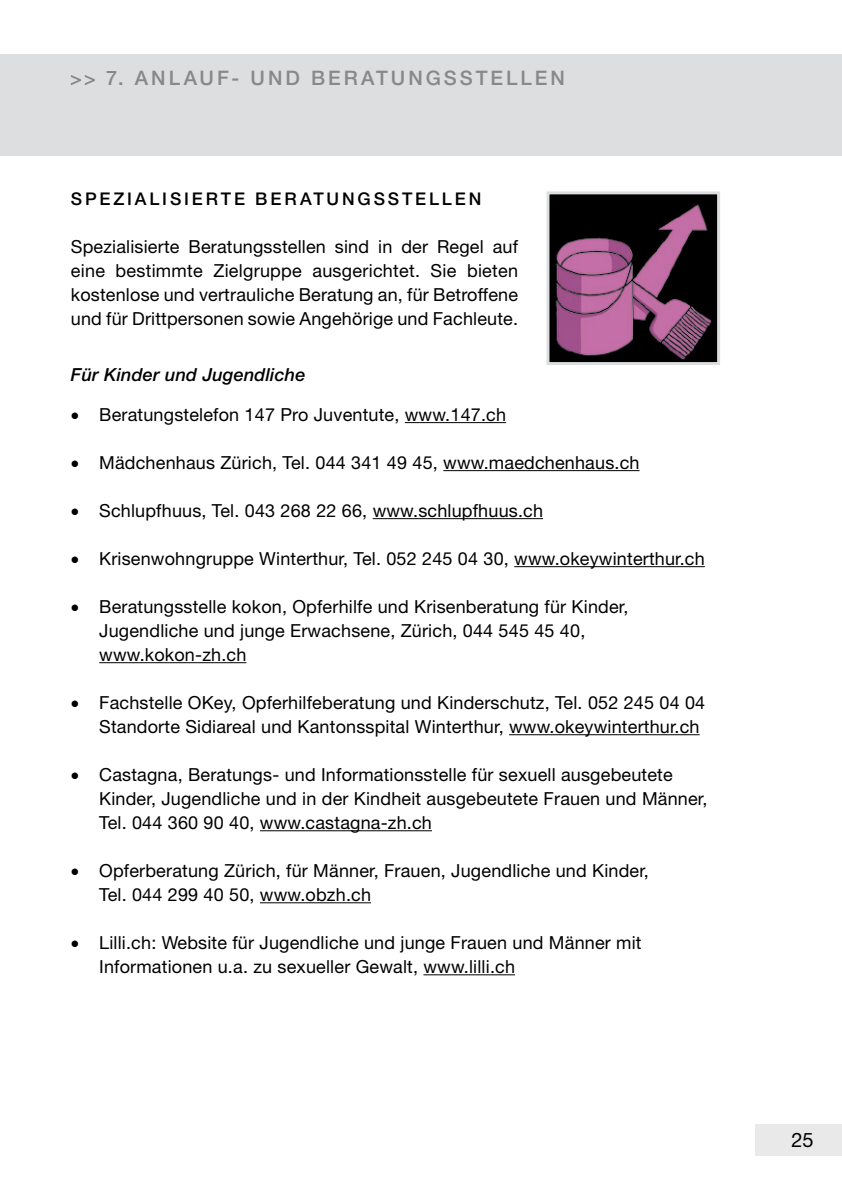
<style>
.page{position:relative;width:842px;height:1191px;background:#fff}
.page>*{position:absolute;margin:0;border:0;box-sizing:border-box;transform-origin:0 0}
.Titel_fortsetzung{font:500 20px "Helvetica Neue LT Std";letter-spacing:.15em;color:#87888a}
.t1{font:20px "Helvetica Neue LT Std";color:#000}
.t2{font:18px/24px "Helvetica Neue LT Std";letter-spacing:.01em;color:#000}
.Zwischentitel{font:italic 500 18px "Helvetica Neue LT Std";letter-spacing:.01em;color:#000}
.Zwischentitel-2{font:500 17.6px "Helvetica Neue LT Std";letter-spacing:.165em;color:#000}
</style>
<div class="page">
<div style="left:755px;top:1124px;width:87px;height:32px;background:#e9e9ea"></div>
<div style="left:0;top:54px;width:842px;height:102px;background:#dddedf"></div>
<hr style="left:405px;top:422px;width:101px;height:1px;background:#000">
<hr style="left:443px;top:470px;width:196px;height:1px;background:#000">
<hr style="left:373px;top:518px;width:170px;height:1px;background:#000">
<hr style="left:514px;top:566px;width:191px;height:1px;background:#000">
<hr style="left:99px;top:662px;width:147px;height:1px;background:#000">
<hr style="left:509px;top:734px;width:191px;height:1px;background:#000">
<hr style="left:260px;top:830px;width:172px;height:1px;background:#000">
<hr style="left:260px;top:902px;width:111px;height:1px;background:#000">
<hr style="left:423px;top:974px;width:92px;height:1px;background:#000">
<svg style="left:71px;top:75px;width:24px;height:10px"></svg>
<svg style="left:546px;top:191px;width:174px;height:174px;background:#5c3b52"></svg>
<p class="Titel_fortsetzung" style="left:106px;top:66px;width:460px">7. ANLAUF- UND BERATUNGSSTELLEN</p>
<p class="Zwischentitel-2" style="left:71px;top:188px;width:412px">SPEZIALISIERTE BERATUNGSSTELLEN</p>
<p class="t2" style="left:71px;top:234px;width:449px;text-align:justify">Spezialisierte Beratungsstellen sind in der Regel auf eine bestimmte Zielgruppe ausgerichtet. Sie bieten kostenlose und vertrauliche Beratung an, für Betroffene und für Drittpersonen sowie Angehörige und Fachleute.</p>
<p class="Zwischentitel" style="left:71px;top:364px;width:236px">Für Kinder und Jugendliche</p>
<p class="t2" style="left:71px;top:402px;width:437px">• Beratungstelefon 147 Pro Juventute, www.147.ch</p>
<p class="t2" style="left:71px;top:450px;width:570px">• Mädchenhaus Zürich, Tel. 044 341 49 45, www.maedchenhaus.ch</p>
<p class="t2" style="left:71px;top:498px;width:474px">• Schlupfhuus, Tel. 043 268 22 66, www.schlupfhuus.ch</p>
<p class="t2" style="left:71px;top:546px;width:635px">• Krisenwohngruppe Winterthur, Tel. 052 245 04 30, www.okeywinterthur.ch</p>
<p class="t2" style="left:99px;top:594px;width:531px;text-indent:-28px">• Beratungsstelle kokon, Opferhilfe und Krisenberatung für Kinder,<br>Jugendliche und junge Erwachsene, Zürich, 044 545 45 40, www.kokon-zh.ch</p>
<p class="t2" style="left:99px;top:690px;width:607px;text-indent:-28px">• Fachstelle OKey, Opferhilfeberatung und Kinderschutz, Tel. 052 245 04 04<br>Standorte Sidiareal und Kantonsspital Winterthur, www.okeywinterthur.ch</p>
<p class="t2" style="left:99px;top:762px;width:610px;text-indent:-28px">• Castagna, Beratungs- und Informationsstelle für sexuell ausgebeutete<br>Kinder, Jugendliche und in der Kindheit ausgebeutete Frauen und Männer,<br>Tel. 044 360 90 40, www.castagna-zh.ch</p>
<p class="t2" style="left:99px;top:858px;width:551px;text-indent:-28px">• Opferberatung Zürich, für Männer, Frauen, Jugendliche und Kinder,<br>Tel. 044 299 40 50, www.obzh.ch</p>
<p class="t2" style="left:99px;top:930px;width:544px;text-indent:-28px">• Lilli.ch: Website für Jugendliche und junge Frauen und Männer mit<br>Informationen u.a. zu sexueller Gewalt, www.lilli.ch</p>
<p class="t1" style="left:791px;top:1128px;width:24px">25</p>
</div>
